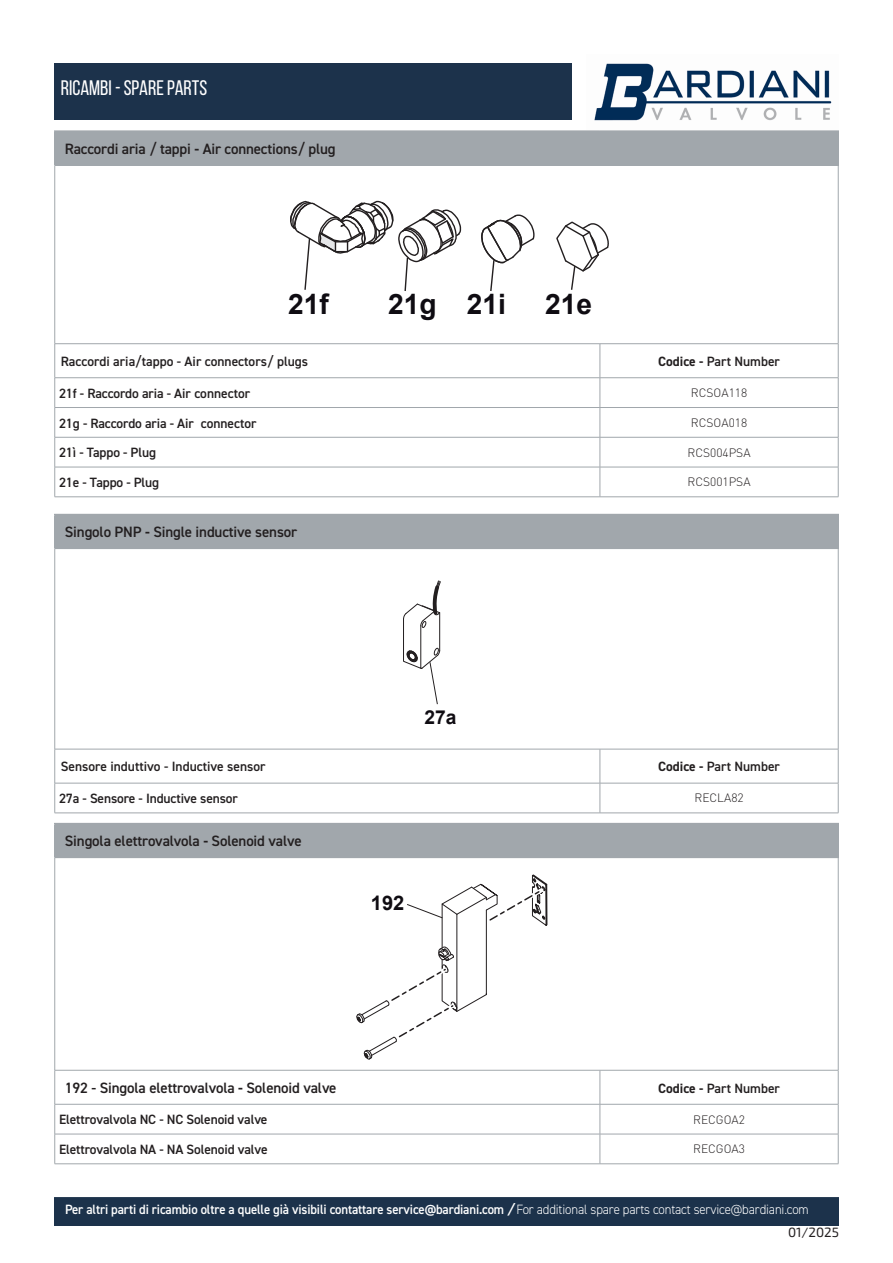
<style>
.page{position:relative;width:893px;height:1263px;background:#fff}
.page>*{position:absolute;margin:0;border:0;box-sizing:border-box;transform-origin:0 0}
.t1{font:700 28.2px "Arial";color:#0f0c12}
.t2{font:21px "Bebas Neue";color:#fff}
.t3{font:700 20.1px "Arial";color:#0f0c12}
.t4{font:700 19.2px "Arial";color:#0f0c12}
.t5{font:600 15px "DIN2014";letter-spacing:-.01em;color:#231f20}
.t6{font:600 13.5px "DIN2014";letter-spacing:-.01em;color:#231f20}
.t7{font:600 13.5px "DIN2014";letter-spacing:-.01em;color:#fff;scale:.95 1}
.t8{font:13.5px "Exo Soft";color:#231f20}
.TESTO_NORMALE_08{font:300 12px "DIN";color:#231f20}
.s1{font-weight:700}
.s2{font-weight:700;font-style:italic}
.s3{font-weight:300}
</style>
<div class="page">
<img style="left:594px;top:63px;width:238px;height:58px">
<div style="left:54px;top:1197px;width:785px;height:29px;background:#1c324b;border:2px solid #1c324b"></div>
<div style="left:54px;top:64px;width:517px;height:56px;background:#1c324b"></div>
<div style="left:55px;top:131px;width:783px;height:34px;background:#a1a7ac"></div>
<hr style="left:54px;top:130px;width:546px;height:2px;background:#a1a7ac">
<hr style="left:54px;top:132px;width:2px;height:33px;background:#a1a7ac">
<hr style="left:600px;top:130px;width:239px;height:2px;background:#a1a7ac">
<hr style="left:837px;top:132px;width:2px;height:33px;background:#a1a7ac">
<hr style="left:55px;top:165px;width:545px;height:1px;background:#a1a7ac">
<hr style="left:54px;top:165px;width:1px;height:178px;background:#a1a7ac">
<hr style="left:600px;top:165px;width:238px;height:1px;background:#a1a7ac">
<hr style="left:838px;top:165px;width:1px;height:178px;background:#a1a7ac">
<hr style="left:600px;top:407px;width:238px;height:1px;background:#a1a7ac">
<svg style="left:838px;top:378px;width:1px;height:59px"></svg>
<hr style="left:600px;top:437px;width:238px;height:1px;background:#a1a7ac">
<hr style="left:838px;top:437px;width:1px;height:30px;background:#a1a7ac">
<hr style="left:600px;top:467px;width:238px;height:1px;background:#a1a7ac">
<hr style="left:838px;top:467px;width:1px;height:30px;background:#a1a7ac">
<hr style="left:600px;top:496px;width:238px;height:1px;background:#a1a7ac">
<hr style="left:55px;top:343px;width:545px;height:1px;background:#a1a7ac">
<hr style="left:54px;top:344px;width:1px;height:34px;background:#a1a7ac">
<hr style="left:600px;top:343px;width:238px;height:1px;background:#a1a7ac">
<hr style="left:600px;top:344px;width:1px;height:34px;background:#a1a7ac">
<hr style="left:838px;top:344px;width:1px;height:34px;background:#a1a7ac">
<hr style="left:55px;top:377px;width:545px;height:1px;background:#a1a7ac">
<hr style="left:600px;top:377px;width:238px;height:1px;background:#a1a7ac">
<hr style="left:55px;top:407px;width:545px;height:1px;background:#a1a7ac">
<svg style="left:54px;top:378px;width:1px;height:59px"></svg>
<svg style="left:600px;top:378px;width:1px;height:59px"></svg>
<hr style="left:55px;top:437px;width:545px;height:1px;background:#a1a7ac">
<hr style="left:54px;top:437px;width:1px;height:30px;background:#a1a7ac">
<hr style="left:600px;top:437px;width:1px;height:30px;background:#a1a7ac">
<hr style="left:55px;top:467px;width:545px;height:1px;background:#a1a7ac">
<hr style="left:54px;top:467px;width:1px;height:30px;background:#a1a7ac">
<hr style="left:600px;top:467px;width:1px;height:30px;background:#a1a7ac">
<hr style="left:55px;top:496px;width:545px;height:1px;background:#a1a7ac">
<svg style="left:556px;top:221px;width:53px;height:69px"></svg>
<svg style="left:481px;top:214px;width:54px;height:77px"></svg>
<svg style="left:290px;top:200px;width:172px;height:91px"></svg>
<div style="left:55px;top:514px;width:783px;height:35px;background:#a1a7ac"></div>
<hr style="left:54px;top:514px;width:546px;height:1px;background:#a1a7ac">
<hr style="left:54px;top:515px;width:2px;height:33px;background:#a1a7ac">
<hr style="left:600px;top:514px;width:239px;height:1px;background:#a1a7ac">
<hr style="left:837px;top:515px;width:2px;height:33px;background:#a1a7ac">
<hr style="left:54px;top:549px;width:1px;height:200px;background:#a1a7ac">
<hr style="left:838px;top:549px;width:1px;height:200px;background:#a1a7ac">
<hr style="left:838px;top:783px;width:1px;height:30px;background:#a1a7ac">
<hr style="left:600px;top:813px;width:238px;height:1px;background:#a1a7ac">
<hr style="left:55px;top:749px;width:545px;height:1px;background:#a1a7ac">
<hr style="left:54px;top:749px;width:1px;height:34px;background:#a1a7ac">
<hr style="left:600px;top:749px;width:238px;height:1px;background:#a1a7ac">
<hr style="left:600px;top:749px;width:1px;height:34px;background:#a1a7ac">
<hr style="left:838px;top:749px;width:1px;height:34px;background:#a1a7ac">
<hr style="left:55px;top:783px;width:545px;height:1px;background:#a1a7ac">
<hr style="left:54px;top:783px;width:1px;height:30px;background:#a1a7ac">
<hr style="left:600px;top:783px;width:238px;height:1px;background:#a1a7ac">
<hr style="left:600px;top:783px;width:1px;height:30px;background:#a1a7ac">
<hr style="left:55px;top:813px;width:545px;height:1px;background:#a1a7ac">
<hr style="left:420px;top:626px;width:1px;height:41px;background:#231f20">
<hr style="left:439px;top:613px;width:1px;height:37px;background:#231f20">
<hr style="left:403px;top:619px;width:1px;height:42px;background:#231f20">
<svg style="left:403px;top:647px;width:38px;height:58px"></svg>
<svg style="left:403px;top:580px;width:38px;height:49px"></svg>
<div style="left:55px;top:824px;width:783px;height:34px;background:#a1a7ac"></div>
<hr style="left:54px;top:823px;width:546px;height:1px;background:#a1a7ac">
<hr style="left:54px;top:824px;width:2px;height:33px;background:#a1a7ac">
<hr style="left:600px;top:823px;width:239px;height:1px;background:#a1a7ac">
<hr style="left:837px;top:824px;width:2px;height:33px;background:#a1a7ac">
<hr style="left:54px;top:858px;width:1px;height:212px;background:#a1a7ac">
<hr style="left:838px;top:858px;width:1px;height:212px;background:#a1a7ac">
<hr style="left:838px;top:1104px;width:1px;height:30px;background:#a1a7ac">
<hr style="left:600px;top:1134px;width:238px;height:1px;background:#a1a7ac">
<svg style="left:838px;top:1134px;width:1px;height:29px"></svg>
<hr style="left:600px;top:1163px;width:238px;height:1px;background:#a1a7ac">
<hr style="left:55px;top:1070px;width:545px;height:1px;background:#a1a7ac">
<hr style="left:54px;top:1070px;width:1px;height:34px;background:#a1a7ac">
<hr style="left:600px;top:1070px;width:238px;height:1px;background:#a1a7ac">
<hr style="left:600px;top:1070px;width:1px;height:34px;background:#a1a7ac">
<hr style="left:838px;top:1070px;width:1px;height:34px;background:#a1a7ac">
<hr style="left:55px;top:1104px;width:545px;height:1px;background:#a1a7ac">
<hr style="left:54px;top:1104px;width:1px;height:30px;background:#a1a7ac">
<hr style="left:600px;top:1104px;width:238px;height:1px;background:#a1a7ac">
<hr style="left:600px;top:1104px;width:1px;height:30px;background:#a1a7ac">
<hr style="left:55px;top:1134px;width:545px;height:1px;background:#a1a7ac">
<svg style="left:54px;top:1134px;width:1px;height:29px"></svg>
<svg style="left:600px;top:1134px;width:1px;height:29px"></svg>
<hr style="left:55px;top:1163px;width:545px;height:1px;background:#a1a7ac">
<svg style="left:356px;top:874px;width:192px;height:186px"></svg>
<p class="t2" style="left:61px;top:76px;width:148px">RICAMBI - SPARE PARTS</p>
<p class="t5" style="left:65px;top:139px;width:272px">Raccordi aria / tappi <span class="s1">-</span> Air connections/ plug</p>
<p class="t1" style="left:288px;top:284px;width:42px">21f</p>
<p class="t1" style="left:388px;top:284px;width:119px">21g 21i</p>
<p class="t1" style="left:545px;top:284px;width:48px">21e</p>
<p class="t6" style="left:61px;top:352px;width:249px">Raccordi aria/tappo - Air connectors/ plugs</p>
<p class="t6" style="left:658px;top:352px;width:123px"><span class="s1">Codice -</span> Part Number</p>
<p class="t6" style="left:59px;top:384px;width:193px">21f - Raccordo aria - Air connector</p>
<p class="TESTO_NORMALE_08" style="left:691px;top:385px;width:58px">RCSOA118</p>
<p class="t6" style="left:59px;top:414px;width:199px">21g - Raccordo aria - Air connector</p>
<p class="TESTO_NORMALE_08" style="left:691px;top:415px;width:58px">RCSOA018</p>
<p class="t6" style="left:59px;top:444px;width:98px">21ì - Tappo - Plug</p>
<p class="TESTO_NORMALE_08" style="left:688px;top:445px;width:64px">RCS004PSA</p>
<p class="t6" style="left:59px;top:474px;width:102px">21e - Tappo - Plug</p>
<p class="TESTO_NORMALE_08" style="left:688px;top:475px;width:64px">RCS001PSA</p>
<p class="t5" style="left:65px;top:522px;width:234px">Singolo PNP <span class="s1">-</span> Single inductive sensor</p>
<p class="t4" style="left:424px;top:704px;width:34px">27a</p>
<p class="t6" style="left:61px;top:758px;width:206px">Sensore induttivo - Inductive sensor</p>
<p class="t6" style="left:658px;top:758px;width:123px"><span class="s1">Codice -</span> Part Number</p>
<p class="t6" style="left:59px;top:790px;width:180px">27a - Sensore - Inductive sensor</p>
<p class="TESTO_NORMALE_08" style="left:694px;top:791px;width:51px">RECLA82</p>
<p class="t5" style="left:65px;top:831px;width:238px">Singola elettrovalvola <span class="s1">-</span> Solenoid valve</p>
<p class="t3" style="left:371px;top:889px;width:35px">192</p>
<p class="t5" style="left:65px;top:1078px;width:273px">192 - Singola elettrovalvola <span class="s1">-</span> Solenoid valve</p>
<p class="t6" style="left:658px;top:1079px;width:123px"><span class="s1">Codice -</span> Part Number</p>
<p class="t6" style="left:59px;top:1111px;width:210px">Elettrovalvola NC - NC Solenoid valve</p>
<p class="TESTO_NORMALE_08" style="left:693px;top:1112px;width:53px">RECGOA2</p>
<p class="t6" style="left:59px;top:1140px;width:210px">Elettrovalvola NA - NA Solenoid valve</p>
<p class="TESTO_NORMALE_08" style="left:693px;top:1142px;width:53px">RECGOA3</p>
<p class="t7" style="left:65px;top:1200px;width:784px">Per altri parti di ricambio oltre a quelle già visibili contattare service@bardiani.com <span class="s2">/</span> <span class="s3">For additional spare parts contact service@bardiani.com</span></p>
<p class="t8" style="left:788px;top:1225px;width:52px">01/2025</p>
</div>
